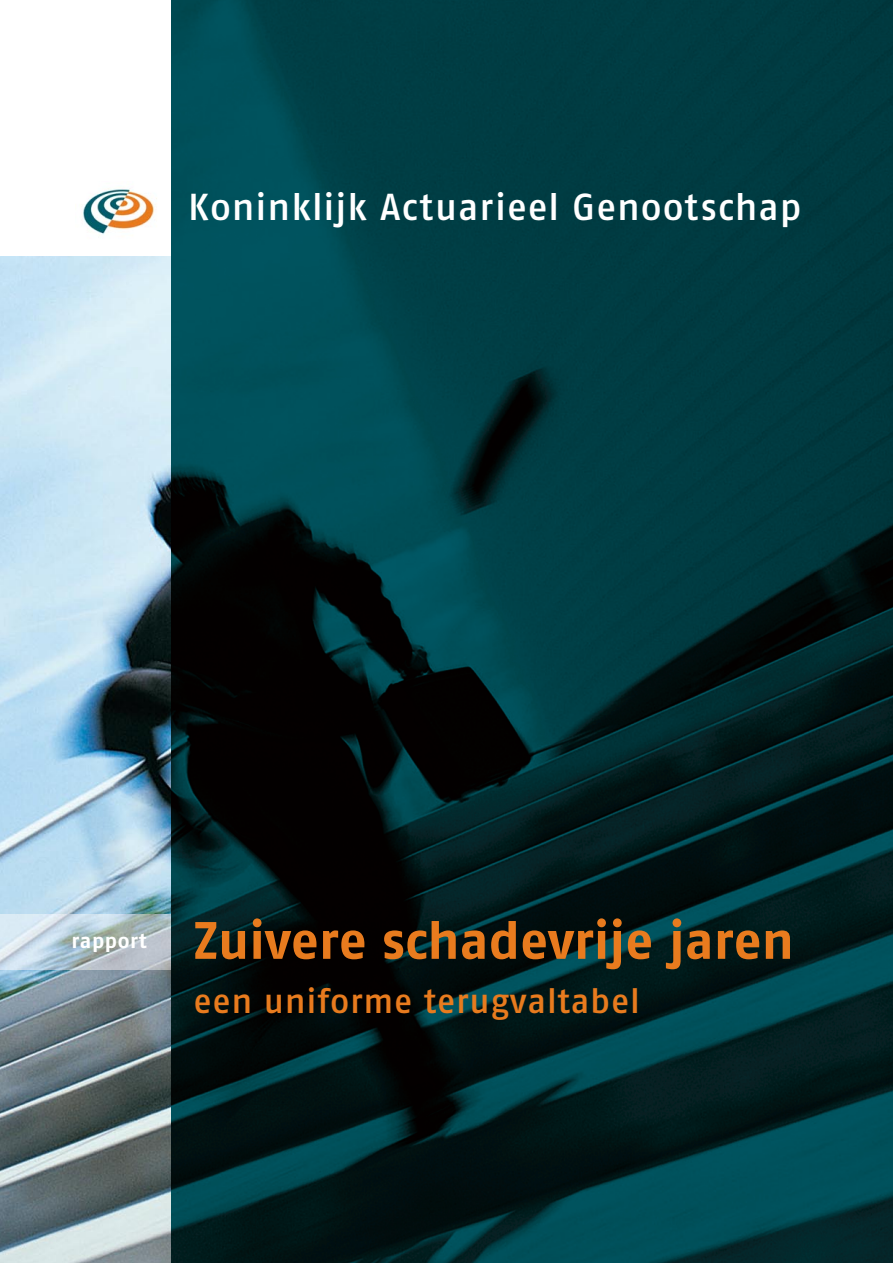
<style>
.page{position:relative;width:893px;height:1263px;background:#fff}
.page>*{position:absolute;margin:0;border:0;box-sizing:border-box;transform-origin:0 0}
.t1{font:700 52.5px "Fago OT";color:#e87b1e}
.t2{font:500 37.5px "Fago OT";letter-spacing:.025em;color:#fff}
.t3{font:500 34.5px "Fago OT";letter-spacing:.02em;color:#e87b1e}
.t4{font:700 21px "Fago OT";letter-spacing:.025em;color:#fff}
</style>
<div class="page">
<img style="left:170px;top:0;width:723px;height:1263px">
<img style="left:0;top:256px;width:170px;height:1007px">
<img style="left:0;top:914px;width:170px;height:55px">
<img style="left:83px;top:188px;width:74px;height:47px">
<p class="t2" style="left:188px;top:185px;width:615px">Koninklijk Actuarieel Genootschap</p>
<p class="t4" style="left:72px;top:928px;width:77px">rapport</p>
<h1 class="t1" style="left:193px;top:910px;width:602px">Zuivere schadevrije jaren</h1>
<p class="t3" style="left:193px;top:981px;width:448px">een uniforme terugvaltabel</p>
</div>
